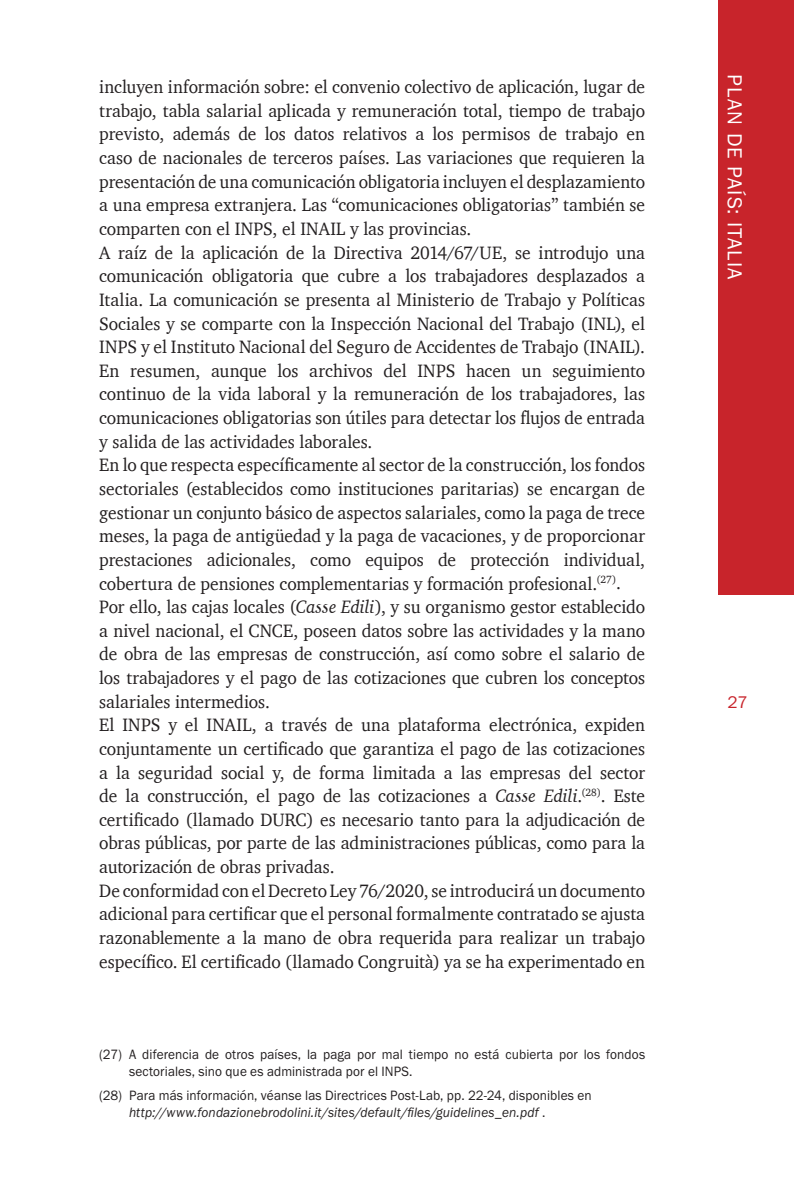
<style>
.page{position:relative;width:794px;height:1191px;background:#fff}
.page>*{position:absolute;margin:0;border:0;box-sizing:border-box;transform-origin:0 0}
.t1{font:21px "Franklin Gothic URW Boo";letter-spacing:.04em;color:#fff}
.t2{font:18.38px/23.6px "Charter";color:#231f20;scale:.95 1}
.t3{font:17.5px "Franklin Gothic URW Boo";color:#c8242b}
.t4{font:14px/16.8px "Franklin Gothic URW Boo";letter-spacing:.01em;color:#231f20;scale:.95 1}
.t5{font:14px "Franklin Gothic URW Boo Ita";letter-spacing:.01em;color:#231f20;scale:.95 1}
.s1{font-style:italic}
.s2{font-family:"Franklin Gothic URW Boo"}
</style>
<div class="page">
<div style="left:719px;top:0;width:75px;height:594px;background:#c8242b"></div>
<p class="t2" style="left:99px;top:75px;width:576px">incluyen información sobre: el convenio colectivo de aplicación, lugar de trabajo, tabla salarial aplicada y remuneración total, tiempo de trabajo previsto, además de los datos relativos a los permisos de trabajo en caso de nacionales de terceros países. Las variaciones que requieren la presentación de una comunicación obligatoria incluyen el desplazamiento a una empresa extranjera. Las “comunicaciones obligatorias” también se comparten con el INPS, el INAIL y las provincias.<br>A raíz de la aplicación de la Directiva 2014/67/UE, se introdujo una comunicación obligatoria que cubre a los trabajadores desplazados a Italia. La comunicación se presenta al Ministerio de Trabajo y Políticas Sociales y se comparte con la Inspección Nacional del Trabajo (INL), el INPS y el Instituto Nacional del Seguro de Accidentes de Trabajo (INAIL).<br>En resumen, aunque los archivos del INPS hacen un seguimiento continuo de la vida laboral y la remuneración de los trabajadores, las comunicaciones obligatorias son útiles para detectar los flujos de entrada y salida de las actividades laborales.<br>En lo que respecta específicamente al sector de la construcción, los fondos sectoriales (establecidos como instituciones paritarias) se encargan de gestionar un conjunto básico de aspectos salariales, como la paga de trece meses, la paga de antigüedad y la paga de vacaciones, y de proporcionar prestaciones adicionales, como equipos de protección individual, cobertura de pensiones complementarias y formación profesional.<sup>(27)</sup>.<br>Por ello, las cajas locales (<span class="s1">Casse Edili</span>), y su organismo gestor establecido a nivel nacional, el CNCE, poseen datos sobre las actividades y la mano de obra de las empresas de construcción, así como sobre el salario de los trabajadores y el pago de las cotizaciones que cubren los conceptos salariales intermedios.<br>El INPS y el INAIL, a través de una plataforma electrónica, expiden conjuntamente un certificado que garantiza el pago de las cotizaciones a la seguridad social y, de forma limitada a las empresas del sector de la construcción, el pago de las cotizaciones a <span class="s1">Casse Edili</span>.<sup>(28)</sup>. Este certificado (llamado DURC) es necesario tanto para la adjudicación de obras públicas, por parte de las administraciones públicas, como para la autorización de obras privadas.<br>De conformidad con el Decreto Ley 76/2020, se introducirá un documento adicional para certificar que el personal formalmente contratado se ajusta razonablemente a la mano de obra requerida para realizar un trabajo específico. El certificado (llamado Congruità) ya se ha experimentado en</p>
<p class="t4" style="left:129px;top:1045px;width:545px;text-indent:-30px">(27) A diferencia de otros países, la paga por mal tiempo no está cubierta por los fondos sectoriales, sino que es administrada por el INPS.</p>
<p class="t4" style="left:99px;top:1086px;width:520px">(28) Para más información, véanse las Directrices Post-Lab, pp. 22-24, disponibles en</p>
<p class="t5" style="left:129px;top:1103px;width:440px">http://www.fondazionebrodolini.it/sites/default/files/guidelines_en.pdf <span class="s2">.</span></p>
<p class="t1" style="left:748px;top:74px;width:206px;rotate:90deg">PLAN DE PAÍS: ITALIA</p>
<p class="t3" style="left:727px;top:691px;width:22px">27</p>
</div>
